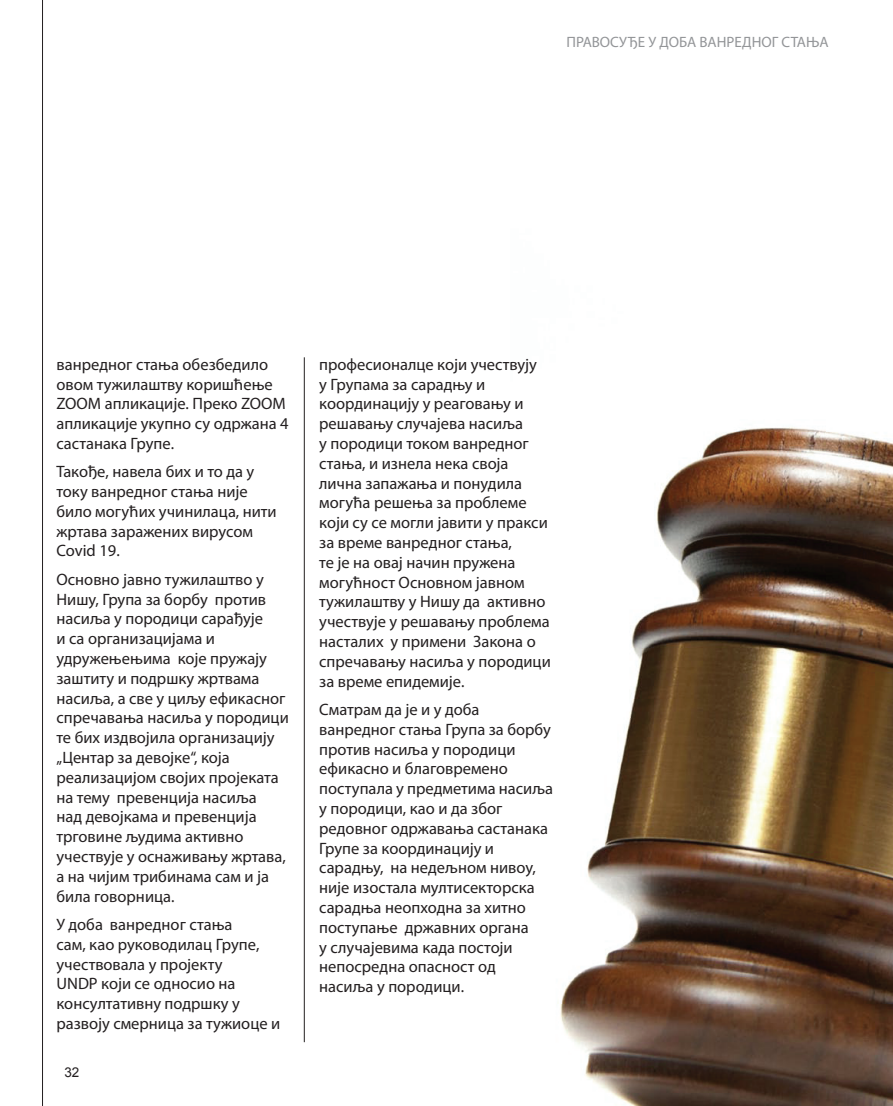
<style>
.page{position:relative;width:893px;height:1106px;background:#fff}
.page>*{position:absolute;margin:0;border:0;box-sizing:border-box;transform-origin:0 0}
.t1{font:16.5px/19.8px "Myriad Pro";color:#231f20}
.t2{font:15px "Myriad Pro";color:#939598}
.t3{font:13.5px "Arial";color:#231f20}
</style>
<div class="page">
<hr style="left:42px;top:0;width:1px;height:1106px;background:#231f20">
<hr style="left:304px;top:357px;width:1px;height:685px;background:#231f20">
<img style="left:560px;top:427px;width:333px;height:679px">
<p class="t2" style="left:566px;top:32px;width:264px">ПРАВОСУЂЕ У ДОБА ВАНРЕДНОГ СТАЊА</p>
<p class="t1" style="left:56px;top:354px;width:234px">ванредног стања обезбедило овом тужилаштву коришћење<br>ZOOM апликације. Преко ZOOM апликације укупно су одржана 4 састанака Групе.</p>
<p class="t1" style="left:56px;top:461px;width:222px">Такође, навела бих и то да у току ванредног стања није било могућих учинилаца, нити жртава заражених вирусом<br>Covid 19.</p>
<p class="t1" style="left:56px;top:569px;width:234px">Основно јавно тужилаштво у<br>Нишу, Група за борбу против насиља у породици сарађује<br>и са организацијама и удружењењима које пружају заштиту и подршку жртвама насиља, а све у циљу ефикасног спречавања насиља у породици те бих издвојила организацију „Центар за девојке“, која реализацијом својих пројеката на тему превенција насиља<br>над девојкама и превенција трговине људима активно учествује у оснаживању жртава, а на чијим трибинама сам и ја била говорница.</p>
<p class="t1" style="left:56px;top:914px;width:225px">У доба ванредног стања<br>сам, као руководилац Групе, учествовала у пројекту<br>UNDP који се односио на консултативну подршку у развоју смерница за тужиоце и</p>
<p class="t3" style="left:64px;top:1063px;width:17px">32</p>
<p class="t1" style="left:319px;top:354px;width:233px">професионалце који учествују<br>у Групама за сарадњу и координацију у реаговању и решавању случајева насиља<br>у породици током ванредног стања, и изнела нека своја лична запажања и понудила могућа решења за проблеме који су се могли јавити у пракси за време ванредног стања,<br>те је на овај начин пружена могућност Основном јавном тужилаштву у Нишу да активно учествује у решавању проблема насталих у примени Закона о спречавању насиља у породици за време епидемије.</p>
<p class="t1" style="left:319px;top:699px;width:235px">Сматрам да је и у доба ванредног стања Група за борбу против насиља у породици ефикасно и благовремено поступала у предметима насиља у породици, као и да због редовног одржавања састанака<br>Групе за координацију и сарадњу, на недељном нивоу, није изостала мултисекторска сарадња неопходна за хитно поступање државних органа<br>у случајевима када постоји непосредна опасност од насиља у породици.</p>
</div>
